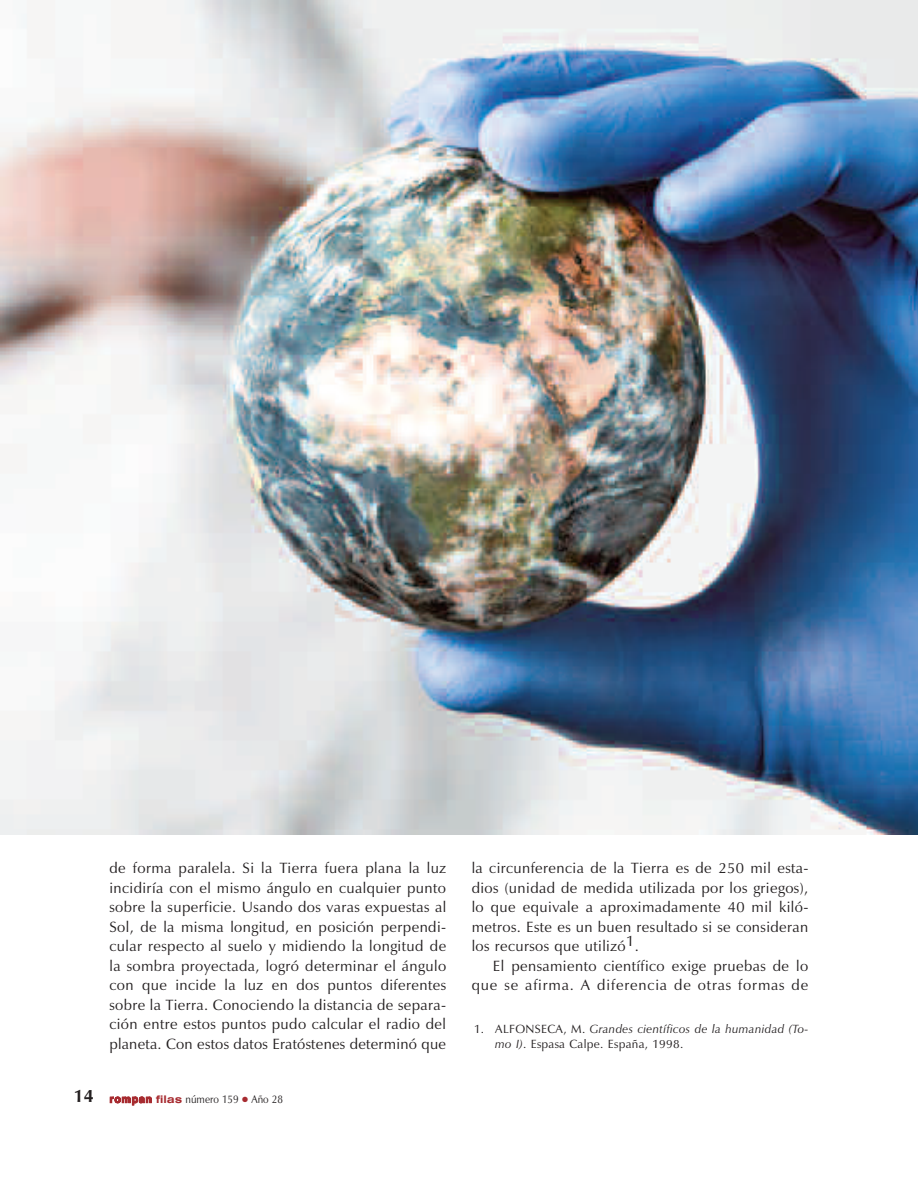
<style>
.page{position:relative;width:918px;height:1188px;background:#fff}
.page>*{position:absolute;margin:0;border:0;box-sizing:border-box;transform-origin:0 0}
.t1{font:700 18px "Zapf Humanist 601 BT";color:#231f20}
.t2{font:15px/19.5px "Zapf Humanist 601 BT";letter-spacing:.025em;color:#231f20;text-align:justify}
.t3{font:12px/15px "Zapf Humanist 601 BT";letter-spacing:.025em;color:#231f20}
.t4{font:11.25px "Zapf Humanist 601 BT";color:#231f20;scale:.9 1}
.s1{font-style:italic}
.s2{font-family:"Swiss 721 BT Bold Outline";font-size:10.5px;color:#a72b30}
.s3{font-family:"Swiss 721 BT";font-weight:700;font-stretch:expanded;font-size:10.5px;color:#a72b30}
</style>
<div class="page">
<img style="left:0;top:0;width:918px;height:834px">
<p class="t1" style="left:74px;top:1088px;width:21px">14</p>
<p class="t2" style="left:109px;top:860px;width:338px">de forma paralela. Si la Tierra fuera plana la luz incidiría con el mismo ángulo en cualquier punto sobre la superficie. Usando dos varas expuestas al Sol, de la misma longitud, en posición perpendi&shy;cular respecto al suelo y midiendo la longitud de la sombra proyectada, logró determinar el ángulo con que incide la luz en dos puntos diferentes sobre la Tierra. Conociendo la distancia de separa&shy;ción entre estos puntos pudo calcular el radio del planeta. Con estos datos Eratóstenes determinó que</p>
<p class="t2" style="left:472px;top:860px;width:338px">la circunferencia de la Tierra es de 250 mil esta&shy;dios (unidad de medida utilizada por los griegos), lo que equivale a aproximadamente 40 mil kiló&shy;metros. Este es un buen resultado si se consideran los recursos que utilizó1.</p>
<p class="t2" style="left:472px;top:957px;width:338px;text-align:right">El pensamiento científico exige pruebas de lo que se afirma. A diferencia de otras formas de</p>
<p class="t3" style="left:495px;top:1023px;width:315px;text-indent:-21px">1. ALFONSECA, M. <span class="s1">Grandes científicos de la humanidad (To - mo I)</span>. Espasa Calpe. España, 1998.</p>
<p class="t4" style="left:110px;top:1094px;width:194px"><span class="s2">rompan</span> <span class="s3">filas</span> número 159 Año 28</p>
</div>
